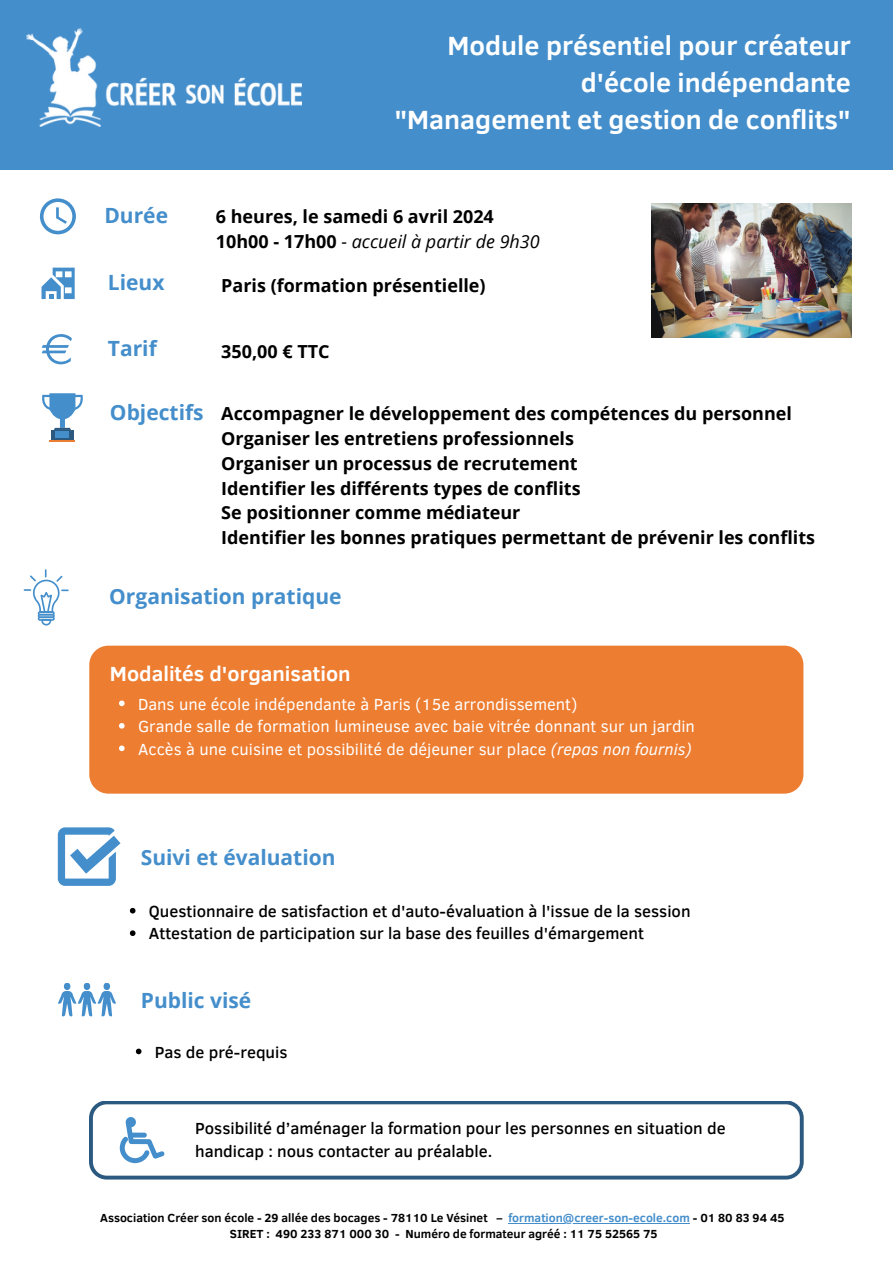
<style>
.page{position:relative;width:893px;height:1264px;background:#fff}
.page>*{position:absolute;margin:0;border:0;box-sizing:border-box;transform-origin:0 0}
.t1{font:700 27px/37px "Clear Sans";color:#fff;text-align:right}
.t2{font:700 21px "Open Sans";color:#448ecb}
.t3{font:700 21px "Clear Sans";color:#fff}
.t4{font:700 18px "Open Sans";color:#000}
.t5{font:italic 18px "Open Sans";color:#000}
.t6{font:500 16.5px/22.5px "Clear Sans";color:#000}
.t7{font:16.5px "Clear Sans";color:#fff}
.t8{font:700 12px "Clear Sans";color:#000}
.s1{font-weight:700;font-style:normal}
.s2{font-style:italic}
.s3{color:#448ecb}
</style>
<div class="page">
<div style="left:0;top:0;width:892px;height:169px;background:#448ecb"></div>
<img style="left:26px;top:28px;width:275px;height:98px">
<svg style="left:40px;top:198px;width:36px;height:36px"></svg>
<svg style="left:41px;top:267px;width:34px;height:32px"></svg>
<svg style="left:42px;top:334px;width:30px;height:30px"></svg>
<img style="left:651px;top:204px;width:200px;height:133px">
<hr style="left:508px;top:1223px;width:182px;height:1px;background:#448ecb">
<svg style="left:42px;top:393px;width:41px;height:37px"></svg>
<div style="left:51px;top:430px;width:22px;height:10px;background:#2b5980"></div>
<svg style="left:50px;top:440px;width:25px;height:1px"></svg>
<div style="left:56px;top:431px;width:13px;height:7px;background:#448ecb"></div>
<svg style="left:89px;top:1101px;width:714px;height:78px"></svg>
<svg style="left:120px;top:1116px;width:45px;height:47px"></svg>
<svg style="left:24px;top:569px;width:45px;height:56px"></svg>
<svg style="left:58px;top:827px;width:62px;height:58px"></svg>
<svg style="left:130px;top:907px;width:5px;height:6px"></svg>
<svg style="left:130px;top:930px;width:5px;height:6px"></svg>
<div style="left:89px;top:645px;width:714px;height:148px;background:#ed7d31;border-radius:19px"></div>
<svg style="left:119px;top:700px;width:6px;height:6px"></svg>
<svg style="left:119px;top:723px;width:6px;height:5px"></svg>
<svg style="left:119px;top:745px;width:6px;height:6px"></svg>
<svg style="left:58px;top:983px;width:58px;height:33px"></svg>
<svg style="left:136px;top:1048px;width:5px;height:6px"></svg>
<p class="t1" style="left:447px;top:25px;width:405px">Module présentiel pour créateur d'école indépendante</p>
<p class="t1" style="left:394px;top:100px;width:458px">"Management et gestion de conflits"</p>
<p class="t2" style="left:104px;top:200px;width:65px">Durée</p>
<p class="t4" style="left:216px;top:204px;width:279px">6 heures, le samedi 6 avril 2024</p>
<p class="t5" style="left:216px;top:228px;width:325px"><span class="s1">10h00 - 17h00</span> - accueil à partir de 9h30</p>
<p class="t2" style="left:108px;top:268px;width:58px">Lieux</p>
<p class="t4" style="left:221px;top:273px;width:266px">Paris (formation présentielle)</p>
<p class="t2" style="left:108px;top:333px;width:50px">Tarif</p>
<p class="t4" style="left:221px;top:338px;width:110px">350,00 € TTC</p>
<p class="t2" style="left:110px;top:398px;width:95px">Objectifs</p>
<p class="t4" style="left:221px;top:401px;width:572px">Accompagner le développement des compétences du personnel</p>
<p class="t4" style="left:221px;top:426px;width:354px">Organiser les entretiens professionnels</p>
<p class="t4" style="left:221px;top:450px;width:358px">Organiser un processus de recrutement</p>
<p class="t4" style="left:221px;top:475px;width:361px">Identifier les différents types de conflits</p>
<p class="t4" style="left:221px;top:500px;width:300px">Se positionner comme médiateur</p>
<p class="t4" style="left:221px;top:525px;width:595px">Identifier les bonnes pratiques permettant de prévenir les conflits</p>
<p class="t2" style="left:109px;top:581px;width:234px">Organisation pratique</p>
<p class="t3" style="left:110px;top:658px;width:242px">Modalités d'organisation</p>
<p class="t7" style="left:138px;top:691px;width:441px">Dans une école indépendante à Paris (15e arrondissement)</p>
<p class="t7" style="left:138px;top:714px;width:558px">Grande salle de formation lumineuse avec baie vitrée donnant sur un jardin</p>
<p class="t7" style="left:138px;top:736px;width:555px">Accès à une cuisine et possibilité de déjeuner sur place <span class="s2">(repas non fournis)</span></p>
<p class="t2" style="left:141px;top:842px;width:196px">Suivi et évaluation</p>
<p class="t6" style="left:149px;top:899px;width:543px">Questionnaire de satisfaction et d'auto-évaluation à l'issue de la session</p>
<p class="t6" style="left:149px;top:921px;width:496px">Attestation de participation sur la base des feuilles d'émargement</p>
<p class="t2" style="left:141px;top:985px;width:112px">Public visé</p>
<p class="t6" style="left:155px;top:1039px;width:134px">Pas de pré-requis</p>
<p class="t6" style="left:195px;top:1116px;width:532px">Possibilité d’aménager la formation pour les personnes en situation de handicap : nous contacter au préalable.</p>
<p class="t8" style="left:100px;top:1209px;width:685px">Association Créer son école - 29 allée des bocages - 78110 Le Vésinet – <span class="s3">formation@creer-son-ecole.com</span> - 01 80 83 94 45</p>
<p class="t8" style="left:230px;top:1225px;width:429px">SIRET : 490 233 871 000 30 - Numéro de formateur agréé : 11 75 52565 75</p>
</div>
